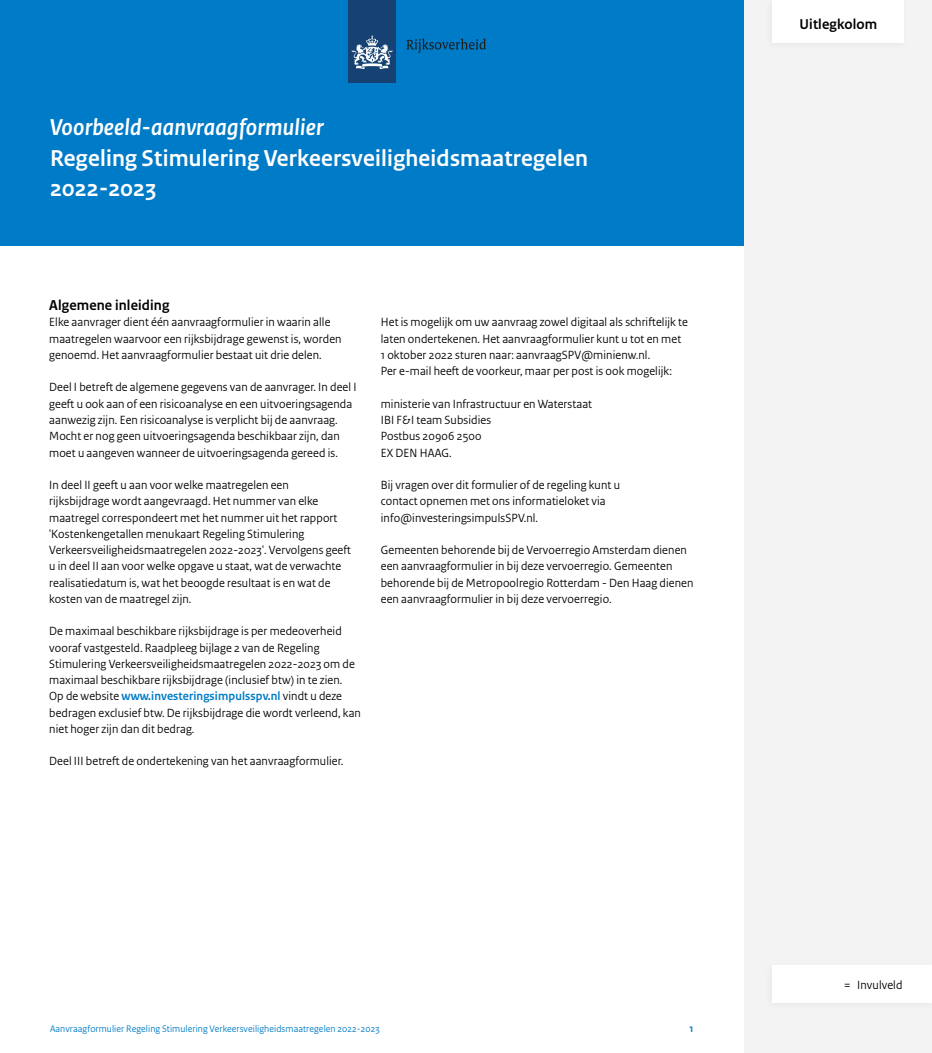
<style>
.page{position:relative;width:932px;height:1053px;background:#fff}
.page>*{position:absolute;margin:0;border:0;box-sizing:border-box;transform-origin:0 0}
.t1{font:700 24.12px/30.9px "Rijksoverheid Sans Heading";letter-spacing:.01em;color:#fff}
.t2{font:italic 700 24.12px "Rijksoverheid Sans Heading";letter-spacing:.01em;color:#fff}
.t3{font:700 15px "Rijksoverheid Sans Heading";letter-spacing:.01em;color:#000}
.t4{font:12.5px/16.2px "Rijksoverheid Sans Heading";letter-spacing:.01em;color:#000}
.t5{font:700 11.25px "Rijksoverheid Sans Heading";color:#007bc7}
.t6{font:10px "Rijksoverheid Sans Heading";letter-spacing:.01em;color:#007bc7}
.s1{font-weight:700;color:#007bc7}
</style>
<div class="page">
<div style="left:0;top:0;width:744px;height:245px;background:#007bc7"></div>
<div style="left:348px;top:0;width:48px;height:82px;background:#154273"></div>
<svg style="left:352px;top:35px;width:40px;height:34px"></svg>
<svg style="left:406px;top:39px;width:80px;height:14px"></svg>
<div style="left:745px;top:0;width:187px;height:1052px;background:#f3f3f3"></div>
<div style="left:764px;top:0;width:145px;height:51px;background:#000;opacity:.05"></div>
<div style="left:773px;top:0;width:131px;height:42px;background:#fff"></div>
<div style="left:764px;top:960px;width:168px;height:51px;background:#000;opacity:.05"></div>
<div style="left:773px;top:965px;width:159px;height:37px;background:#fff"></div>
<h1 class="t2" style="left:50px;top:113px;width:275px">Voorbeeld-aanvraagformulier</h1>
<h1 class="t1" style="left:50px;top:143px;width:539px">Regeling Stimulering Verkeersveiligheidsmaatregelen<br>2022-2023</h1>
<p class="t3" style="left:49px;top:297px;width:122px">Algemene inleiding</p>
<p class="t4" style="left:49px;top:314px;width:294px">Elke aanvrager dient één aanvraagformulier in waarin alle maatregelen waarvoor een rijksbijdrage gewenst is, worden genoemd. Het aanvraagformulier bestaat uit drie delen.</p>
<p class="t4" style="left:49px;top:379px;width:309px">Deel I betreft de algemene gegevens van de aanvrager. In deel I geeft u ook aan of een risicoanalyse en een uitvoeringsagenda aanwezig zijn. Een risicoanalyse is verplicht bij de aanvraag.<br>Mocht er nog geen uitvoeringsagenda beschikbaar zijn, dan moet u aangeven wanneer de uitvoeringsagenda gereed is.</p>
<p class="t4" style="left:49px;top:477px;width:303px">In deel II geeft u aan voor welke maatregelen een rijksbijdrage wordt aangevraagd. Het nummer van elke maatregel correspondeert met het nummer uit het rapport 'Kostenkengetallen menukaart Regeling Stimulering Verkeersveiligheidsmaatregelen 2022-2023'. Vervolgens geeft u in deel II aan voor welke opgave u staat, wat de verwachte realisatiedatum is, wat het beoogde resultaat is en wat de kosten van de maatregel zijn.</p>
<p class="t4" style="left:49px;top:623px;width:313px">De maximaal beschikbare rijksbijdrage is per medeoverheid vooraf vastgesteld. Raadpleeg bijlage 2 van de Regeling Stimulering Verkeersveiligheidsmaatregelen 2022-2023 om de maximaal beschikbare rijksbijdrage (inclusief btw) in te zien.<br>Op de website <span class="s1">www.investeringsimpulsspv.nl</span> vindt u deze bedragen exclusief btw. De rijksbijdrage die wordt verleend, kan niet hoger zijn dan dit bedrag.</p>
<p class="t4" style="left:49px;top:753px;width:296px">Deel III betreft de ondertekening van het aanvraagformulier.</p>
<p class="t4" style="left:381px;top:314px;width:308px">Het is mogelijk om uw aanvraag zowel digitaal als schriftelijk te laten ondertekenen. Het aanvraagformulier kunt u tot en met 1 oktober 2022 sturen naar: aanvraagSPV@minienw.nl.<br>Per e-mail heeft de voorkeur, maar per post is ook mogelijk:</p>
<p class="t4" style="left:381px;top:395px;width:213px">ministerie van Infrastructuur en Waterstaat<br>IBI F&amp;I team Subsidies<br>Postbus 20906 2500<br>EX DEN HAAG.</p>
<p class="t4" style="left:381px;top:477px;width:241px">Bij vragen over dit formulier of de regeling kunt u contact opnemen met ons informatieloket via info@investeringsimpulsSPV.nl.</p>
<p class="t4" style="left:381px;top:542px;width:314px">Gemeenten behorende bij de Vervoerregio Amsterdam dienen een aanvraagformulier in bij deze vervoerregio. Gemeenten behorende bij de Metropoolregio Rotterdam - Den Haag dienen een aanvraagformulier in bij deze vervoerregio.</p>
<p class="t6" style="left:50px;top:1022px;width:331px">Aanvraagformulier Regeling Stimulering Verkeersveiligheidsmaatregelen 2022-2023</p>
<p class="t5" style="left:689px;top:1022px;width:6px">1</p>
<p class="t3" style="left:799px;top:15px;width:79px">Uitlegkolom</p>
<p class="t4" style="left:844px;top:976px;width:60px">= Invulveld</p>
</div>
